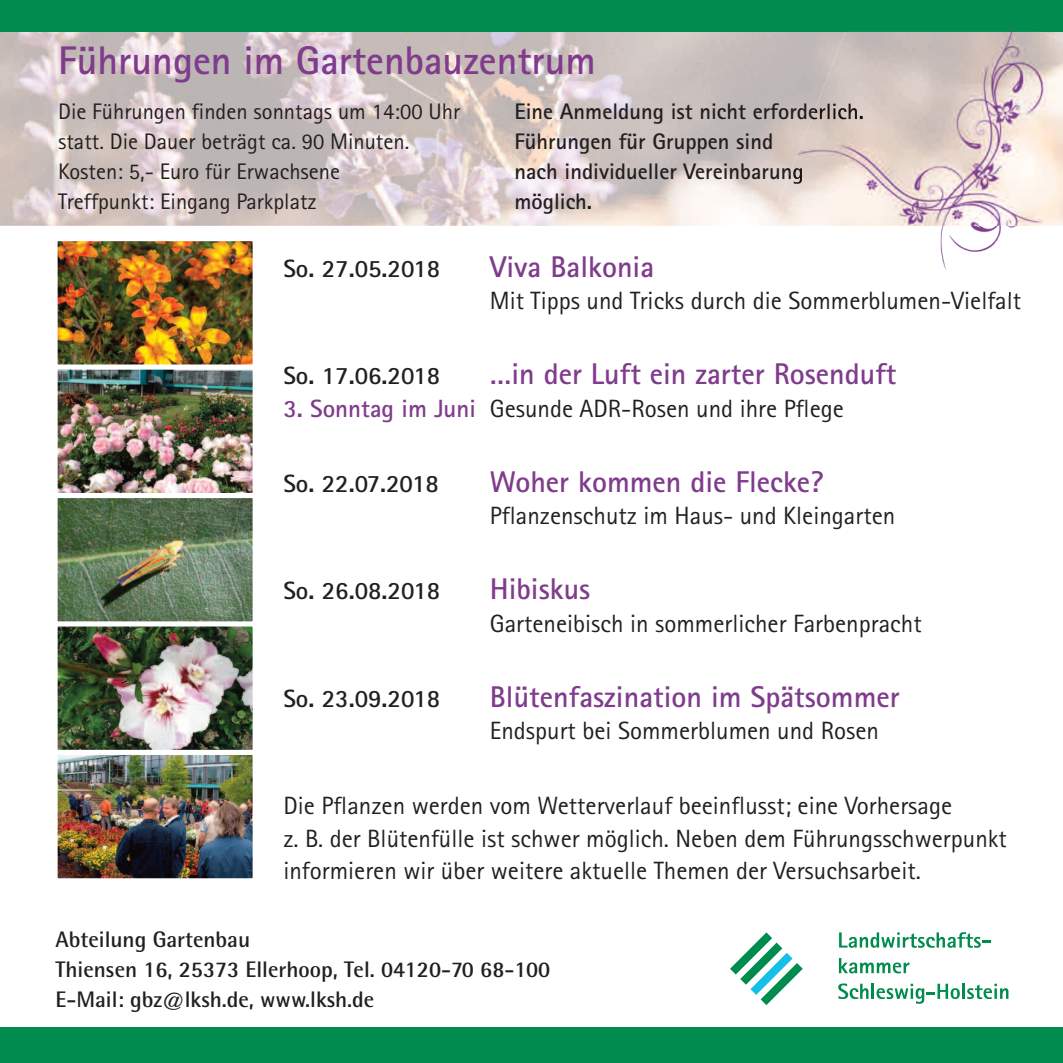
<style>
.page{position:relative;width:1063px;height:1063px;background:#fff}
.page>*{position:absolute;margin:0;border:0;box-sizing:border-box;transform-origin:0 0}
.t1{font:700 40px "Agfa Rotis Sans Serif";color:#803c8c}
.t2{font:700 30px "Agfa Rotis Sans Serif";color:#803c8c}
.t3{font:25px/32.5px "Agfa Rotis Sans Serif";color:#231f20}
.t4{font:700 25px "Agfa Rotis Sans Serif";color:#231f20}
.t5{font:22.5px/30px "Agfa Rotis Sans Serif";color:#231f20}
.t6{font:700 22.5px/30px "Agfa Rotis Sans Serif";color:#231f20}
.t7{font:700 22.5px/30px "Agfa Rotis Semisans";color:#231f20}
.s1{font-weight:700;color:#803c8c}
</style>
<div class="page">
<img style="left:0;top:32px;width:777px;height:194px">
<div style="left:0;top:1028px;width:1063px;height:35px;background:#008c4e"></div>
<svg style="left:838px;top:983px;width:122px;height:21px"></svg>
<hr style="left:962px;top:984px;width:3px;height:15px;background:#008c4e">
<svg style="left:967px;top:984px;width:41px;height:15px"></svg>
<svg style="left:839px;top:958px;width:70px;height:15px"></svg>
<svg style="left:839px;top:932px;width:152px;height:16px"></svg>
<svg style="left:730px;top:932px;width:73px;height:73px"></svg>
<div style="left:0;top:0;width:1063px;height:32px;background:#008c4e"></div>
<img style="left:58px;top:242px;width:194px;height:122px">
<div style="left:55px;top:239px;width:200px;height:128px;border:2px solid #fff"></div>
<img style="left:58px;top:370px;width:194px;height:122px">
<div style="left:55px;top:367px;width:200px;height:128px;border:2px solid #fff"></div>
<img style="left:58px;top:499px;width:194px;height:122px">
<div style="left:55px;top:496px;width:200px;height:128px;border:2px solid #fff"></div>
<img style="left:58px;top:627px;width:194px;height:122px">
<div style="left:55px;top:624px;width:200px;height:128px;border:2px solid #fff"></div>
<img style="left:58px;top:755px;width:194px;height:123px">
<div style="left:55px;top:752px;width:200px;height:129px;border:2px solid #fff"></div>
<img style="left:940px;top:226px;width:76px;height:71px">
<img style="left:777px;top:32px;width:286px;height:194px">
<img style="left:845px;top:22px;width:195px;height:10px">
<h1 class="t1" style="left:58px;top:46px;width:539px">Führungen im Gartenbauzentrum</h1>
<p class="t5" style="left:58px;top:99px;width:403px">Die Führungen finden sonntags um 14:00 Uhr statt. Die Dauer beträgt ca. 90 Minuten.<br>Kosten: 5,- Euro für Erwachsene<br>Treffpunkt: Eingang Parkplatz</p>
<p class="t6" style="left:514px;top:99px;width:351px">Eine Anmeldung ist nicht erforderlich.<br>Führungen für Gruppen sind<br>nach individueller Vereinbarung möglich.</p>
<p class="t4" style="left:283px;top:260px;width:158px">So. 27.05.2018</p>
<p class="t2" style="left:490px;top:256px;width:166px">Viva Balkonia</p>
<p class="t3" style="left:490px;top:287px;width:533px">Mit Tipps und Tricks durch die Sommerblumen-Vielfalt</p>
<p class="t4" style="left:283px;top:367px;width:158px">So. 17.06.2018</p>
<p class="t2" style="left:490px;top:364px;width:408px">…in der Luft ein zarter Rosenduft</p>
<p class="t3" style="left:283px;top:395px;width:562px"><span class="s1">3. Sonntag im Juni</span> Gesunde ADR-Rosen und ihre Pflege</p>
<p class="t4" style="left:283px;top:475px;width:157px">So. 22.07.2018</p>
<p class="t2" style="left:490px;top:471px;width:335px">Woher kommen die Flecke?</p>
<p class="t3" style="left:490px;top:502px;width:407px">Pflanzenschutz im Haus- und Kleingarten</p>
<p class="t4" style="left:283px;top:582px;width:158px">So. 26.08.2018</p>
<p class="t2" style="left:490px;top:579px;width:102px">Hibiskus</p>
<p class="t3" style="left:490px;top:610px;width:433px">Garteneibisch in sommerlicher Farbenpracht</p>
<p class="t4" style="left:283px;top:690px;width:158px">So. 23.09.2018</p>
<p class="t2" style="left:490px;top:686px;width:411px">Blütenfaszination im Spätsommer</p>
<p class="t3" style="left:490px;top:717px;width:391px">Endspurt bei Sommerblumen und Rosen</p>
<p class="t3" style="left:283px;top:792px;width:725px">Die Pflanzen werden vom Wetterverlauf beeinflusst; eine Vorhersage<br>z. B. der Blütenfülle ist schwer möglich. Neben dem Führungsschwerpunkt informieren wir über weitere aktuelle Themen der Versuchsarbeit.</p>
<p class="t7" style="left:56px;top:926px;width:496px">Abteilung Gartenbau<br>Thiensen 16, 25373 Ellerhoop, Tel. 04120-70 68-100<br>E-Mail: gbz@lksh.de, www.lksh.de</p>
</div>
